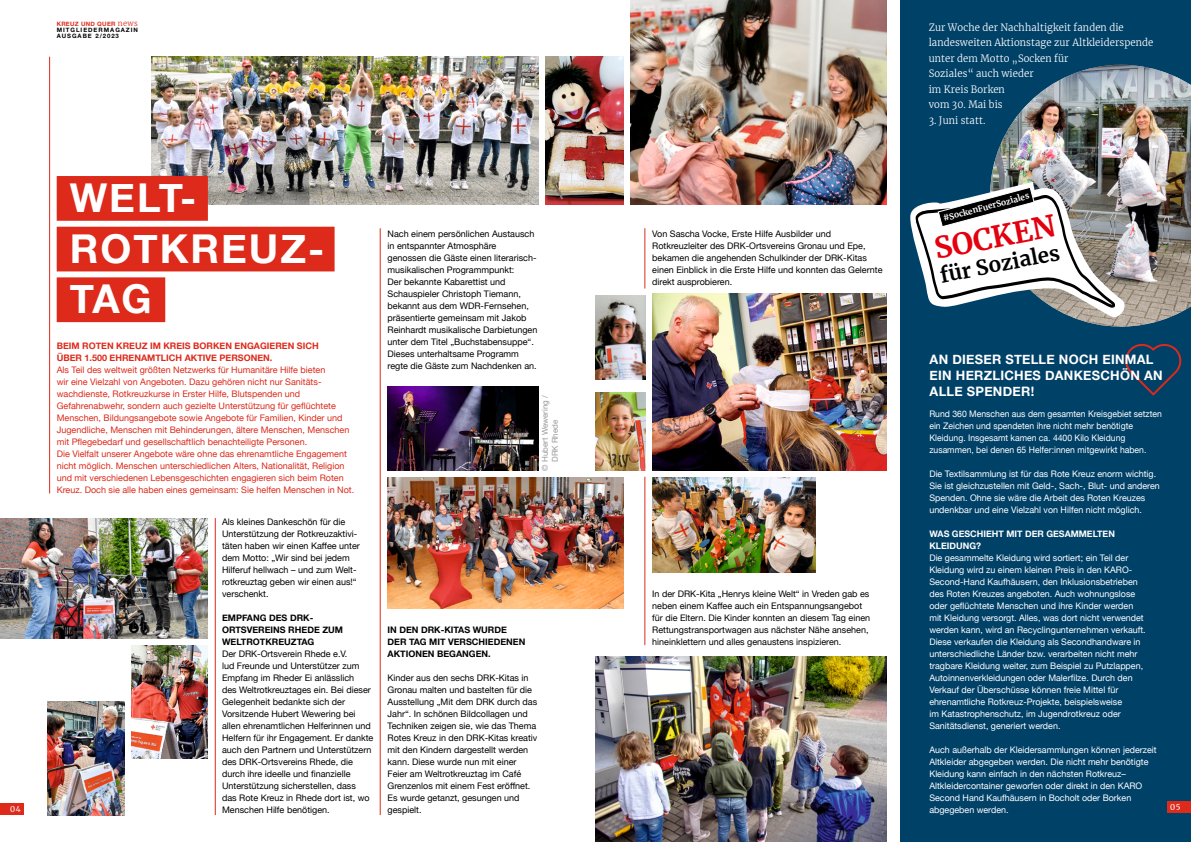
<style>
.page{position:relative;width:1191px;height:842px;background:#fff}
.page>*{position:absolute;margin:0;border:0;box-sizing:border-box;transform-origin:0 0}
.t1{font:700 39.8px/50.7px "Helvetica Neue";letter-spacing:.05em;color:#fff}
.t2{font:700 29.3px "Merriweather";color:#e3000f}
.t3{font:700 20.6px "Merriweather";color:#000}
.t4{font:700 13px/16px "Helvetica Neue";letter-spacing:.02em;color:#fff}
.t5{font:300 10px/15.5px "Merriweather";letter-spacing:.01em;color:#fff;scale:.96 1}
.t6{font:9px/12px "Helvetica Neue";color:#000}
.t7{font:9px/12px "Helvetica Neue";color:#fff}
.t8{font:9px/12px "Helvetica Neue";color:#dd2a1b}
.t9{font:9px/12px "Helvetica Neue";color:#fff;scale:.96 1}
.t10{font:700 9px/12px "Helvetica Neue";color:#000}
.t11{font:700 9px/12px "Helvetica Neue";color:#dd2a1b}
.t12{font:700 9px/12px "Helvetica Neue";color:#fff}
.t13{font:700 8.3px "Merriweather";color:#fff}
.t14{font:8px/10px "Helvetica Neue";color:#989999}
.t15{font:8px "Merriweather";color:#fff}
.t16{font:700 6px/6px "Helvetica Neue";letter-spacing:.165em;color:#000;text-align:justify}
.s1{color:#dd2a1b}
.s2{font-family:"Merriweather";font-weight:300;font-size:7.5px;color:#dd2a1b}
</style>
<div class="page">
<div style="left:900px;top:0;width:291px;height:842px;background:#004168"></div>
<img style="left:990px;top:65px;width:201px;height:262px">
<img style="left:387px;top:477px;width:237px;height:132px">
<img style="left:387px;top:387px;width:152px;height:84px">
<img style="left:546px;top:57px;width:78px;height:148px">
<img style="left:151px;top:57px;width:388px;height:148px">
<img style="left:595px;top:657px;width:291px;height:185px">
<svg style="left:1125px;top:343px;width:57px;height:53px"></svg>
<svg style="left:910px;top:182px;width:219px;height:138px"></svg>
<img style="left:631px;top:0;width:255px;height:205px">
<img style="left:595px;top:393px;width:50px;height:78px">
<img style="left:595px;top:296px;width:50px;height:84px">
<img style="left:47px;top:702px;width:77px;height:113px">
<img style="left:131px;top:645px;width:77px;height:113px">
<img style="left:0;top:518px;width:208px;height:120px">
<div style="left:57px;top:176px;width:151px;height:45px;background:#dd2a1b"></div>
<div style="left:57px;top:227px;width:277px;height:44px;background:#dd2a1b"></div>
<div style="left:57px;top:277px;width:108px;height:45px;background:#dd2a1b"></div>
<img style="left:652px;top:293px;width:234px;height:178px">
<img style="left:652px;top:477px;width:163px;height:96px">
<hr style="left:49px;top:57px;width:1px;height:436px;background:#dd2a1b">
<hr style="left:380px;top:228px;width:1px;height:587px;background:#dd2a1b">
<hr style="left:215px;top:518px;width:1px;height:297px;background:#dd2a1b">
<hr style="left:644px;top:228px;width:1px;height:61px;background:#dd2a1b">
<hr style="left:644px;top:477px;width:1px;height:168px;background:#dd2a1b">
<div style="left:0;top:803px;width:24px;height:12px;background:#dd2a1b"></div>
<div style="left:1167px;top:801px;width:24px;height:12px;background:#dd2a1b"></div>
<p class="t16" style="left:57px;top:21px;width:83px"><span class="s1">KREUZ UND QUER</span> <span class="s2">news </span>MITGLIEDERMAGAZIN AUSGABE 2/2023</p>
<p class="t5" style="left:928px;top:19px;width:235px">Zur Woche der Nachhaltigkeit fanden die landesweiten Aktionstage zur Altkleiderspende unter dem Motto „Socken für<br>Soziales“ auch wieder<br>im Kreis Borken<br>vom 30. Mai bis</p>
<p class="t5" style="left:928px;top:112px;width:61px">3. Juni statt.</p>
<h1 class="t1" style="left:70px;top:174px;width:252px">WELT-<br>ROTKREUZ-<br>TAG</h1>
<p class="t13" style="left:941px;top:213px;width:90px;rotate:-15deg">#SockenFuerSoziales</p>
<h2 class="t2" style="left:930px;top:229px;width:124px;rotate:-11deg">SOCKEN</h2>
<p class="t6" style="left:652px;top:228px;width:232px">Von Sascha Vocke, Erste Hilfe Ausbilder und Rotkreuzleiter des DRK-Ortsvereins Gronau und Epe, bekamen die angehenden Schulkinder der DRK-Kitas einen Einblick in die Erste Hilfe und konnten das Gelernte direkt ausprobieren.</p>
<p class="t6" style="left:387px;top:228px;width:151px">Nach einem persönlichen Austausch in entspannter Atmosphäre genossen die Gäste einen literarisch&shy;musikalischen Programmpunkt:<br>Der bekannte Kabarettist und Schauspieler Christoph Tiemann, bekannt aus dem WDR-Fernsehen, präsentierte gemeinsam mit Jakob Reinhardt musikalische Darbietungen unter dem Titel „Buchstabensuppe“.<br>Dieses unterhaltsame Programm regte die Gäste zum Nachdenken an.</p>
<h3 class="t3" style="left:937px;top:261px;width:123px;rotate:-11deg">für Soziales</h3>
<p class="t11" style="left:57px;top:340px;width:263px">BEIM ROTEN KREUZ IM KREIS BORKEN ENGAGIEREN SICH<br>ÜBER 1.500 EHRENAMTLICH AKTIVE PERSONEN.</p>
<p class="t8" style="left:57px;top:365px;width:299px">Als Teil des weltweit größten Netzwerks für Humanitäre Hilfe bieten<br>wir eine Vielzahl von Angeboten. Dazu gehören nicht nur Sanitäts&shy;wachdienste, Rotkreuzkurse in Erster Hilfe, Blutspenden und Gefahrenabwehr, sondern auch gezielte Unterstützung für geflüchtete Menschen, Bildungsangebote sowie Angebote für Familien, Kinder und Jugendliche, Menschen mit Behinderungen, ältere Menschen, Menschen mit Pflegebedarf und gesellschaftlich benachteiligte Personen.<br>Die Vielfalt unserer Angebote wäre ohne das ehrenamtliche Engagement nicht möglich. Menschen unterschiedlichen Alters, Nationalität, Religion und mit verschiedenen Lebensgeschichten engagieren sich beim Roten Kreuz. Doch sie alle haben eines gemeinsam: Sie helfen Menschen in Not.</p>
<h3 class="t4" style="left:929px;top:351px;width:234px">AN DIESER STELLE NOCH EINMAL<br>EIN HERZLICHES DANKESCHÖN AN<br>ALLE SPENDER!</h3>
<p class="t14" style="left:540px;top:462px;width:68px;text-indent:-9px;rotate:-90deg">© Hubert Wewering /<br>DRK Rhede</p>
<p class="t9" style="left:929px;top:408px;width:244px">Rund 360 Menschen aus dem gesamten Kreisgebiet setzten ein Zeichen und spendeten ihre nicht mehr benötigte Kleidung. Insgesamt kamen ca. 4400 Kilo Kleidung zusammen, bei denen 65 Helfer:innen mitgewirkt haben.</p>
<p class="t7" style="left:929px;top:468px;width:232px">Die Textilsammlung ist für das Rote Kreuz enorm wichtig.<br>Sie ist gleichzustellen mit Geld-, Sach-, Blut- und anderen Spenden. Ohne sie wäre die Arbeit des Roten Kreuzes undenkbar und eine Vielzahl von Hilfen nicht möglich.</p>
<p class="t12" style="left:929px;top:528px;width:187px">WAS GESCHIEHT MIT DER GESAMMELTEN<br>KLEIDUNG?</p>
<p class="t7" style="left:929px;top:552px;width:218px">Die gesammelte Kleidung wird sortiert; ein Teil der Kleidung wird zu einem kleinen Preis in den KARO-Second-Hand Kaufhäusern, den Inklusionsbetrieben des Roten Kreuzes angeboten. Auch wohnungslose oder geflüchtete Menschen und ihre Kinder werden mit Kleidung versorgt. Alles, was dort nicht verwendet werden kann, wird an Recyclingunternehmen verkauft.<br>Diese verkaufen die Kleidung als Secondhandware in unterschiedliche Länder bzw. verarbeiten nicht mehr tragbare Kleidung weiter, zum Beispiel zu Putzlappen, Autoinnenverkleidungen oder Malerfilze. Durch den Verkauf der Überschüsse können freie Mittel für ehrenamtliche Rotkreuz-Projekte, beispielsweise<br>im Katastrophenschutz, im Jugendrotkreuz oder Sanitätsdienst, generiert werden.</p>
<p class="t7" style="left:929px;top:744px;width:229px">Auch außerhalb der Kleidersammlungen können jederzeit Altkleider abgegeben werden. Die nicht mehr benötigte Kleidung kann einfach in den nächsten Rotkreuz– Altkleidercontainer geworfen oder direkt in den KARO Second Hand Kaufhäusern in Bocholt oder Borken abgegeben werden.</p>
<p class="t6" style="left:222px;top:516px;width:139px">Als kleines Dankeschön für die<br>Unterstützung der Rotkreuzaktivi&shy;täten haben wir einen Kaffee unter dem Motto: „Wir sind bei jedem<br>Hilferuf hellwach – und zum Welt&shy;rotkreuztag geben wir einen aus!“ verschenkt.</p>
<p class="t6" style="left:652px;top:588px;width:219px">In der DRK-Kita „Henrys kleine Welt“ in Vreden gab es neben einem Kaffee auch ein Entspannungsangebot für die Eltern. Die Kinder konnten an diesem Tag einen Rettungstransportwagen aus nächster Nähe ansehen, hineinklettern und alles genaustens inspizieren.</p>
<p class="t10" style="left:222px;top:612px;width:122px">EMPFANG DES DRK-<br>ORTSVEREINS RHEDE ZUM<br>WELTROTKREUZTAG</p>
<p class="t6" style="left:222px;top:648px;width:153px">Der DRK-Ortsverein Rhede e.V.<br>lud Freunde und Unterstützer zum Empfang im Rheder Ei anlässlich<br>des Weltrotkreuztages ein. Bei dieser Gelegenheit bedankte sich der Vorsitzende Hubert Wewering bei allen ehrenamtlichen Helferinnen und Helfern für ihr Engagement. Er dankte auch den Partnern und Unterstützern des DRK-Ortsvereins Rhede, die durch ihre ideelle und finanzielle Unterstützung sicherstellen, dass<br>das Rote Kreuz in Rhede dort ist, wo Menschen Hilfe benötigen.</p>
<p class="t10" style="left:387px;top:624px;width:139px">IN DEN DRK-KITAS WURDE<br>DER TAG MIT VERSCHIEDENEN<br>AKTIONEN BEGANGEN.</p>
<p class="t6" style="left:387px;top:672px;width:151px">Kinder aus den sechs DRK-Kitas in<br>Gronau malten und bastelten für die<br>Ausstellung „Mit dem DRK durch das<br>Jahr“. In schönen Bildcollagen und<br>Techniken zeigen sie, wie das Thema<br>Rotes Kreuz in den DRK-Kitas kreativ mit den Kindern dargestellt werden kann. Diese wurde nun mit einer<br>Feier am Weltrotkreuztag im Café<br>Grenzenlos mit einem Fest eröffnet.<br>Es wurde getanzt, gesungen und gespielt.</p>
<p class="t15" style="left:10px;top:804px;width:12px">04</p>
<p class="t15" style="left:1170px;top:801px;width:12px">05</p>
</div>
